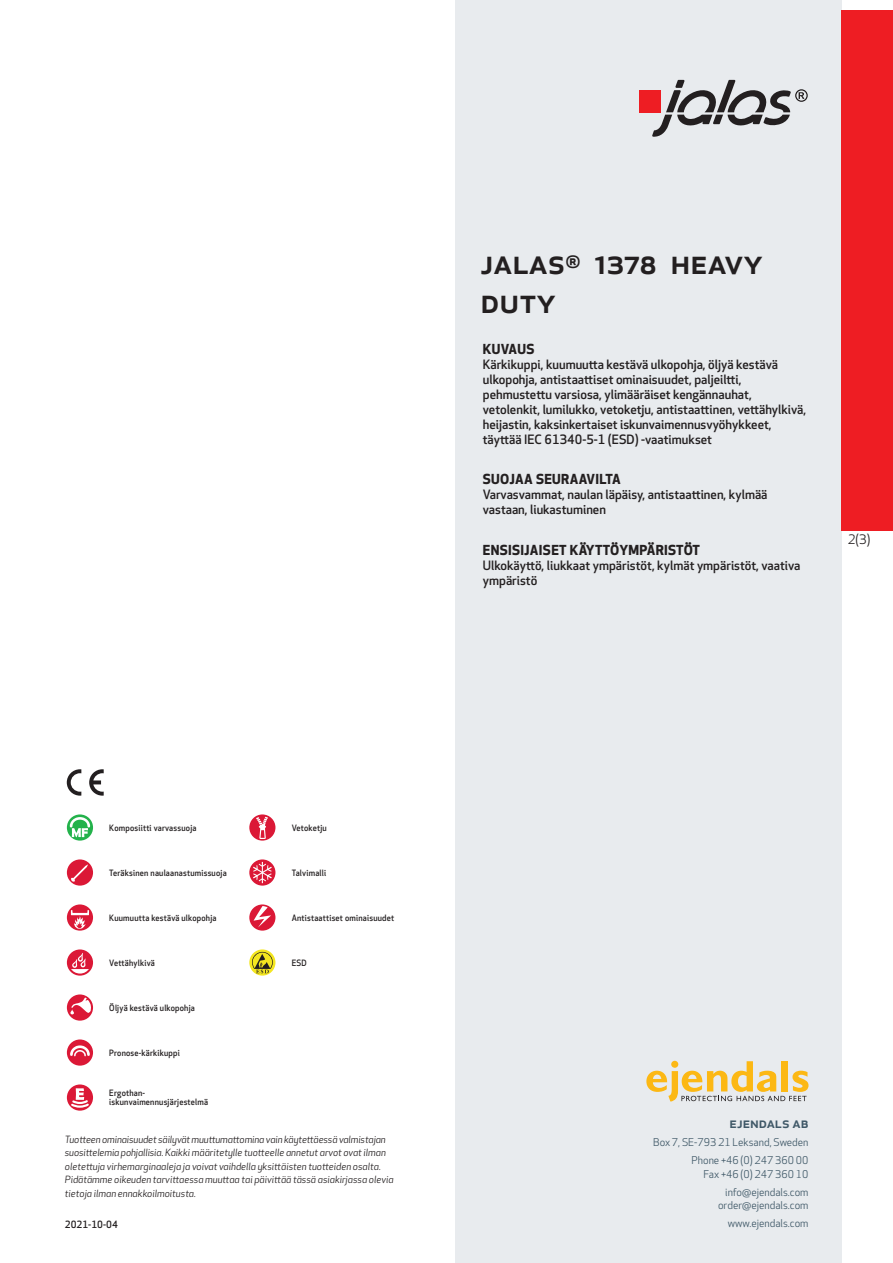
<style>
.page{position:relative;width:893px;height:1263px;background:#fff}
.page>*{position:absolute;margin:0;border:0;box-sizing:border-box;transform-origin:0 0}
.prodname{font:500 34.5px/39px "Apex New";color:#231f20}
.t1{font:500 15px "Apex New";color:#405968}
.Funktion_body{font:700 13.5px "Apex New";letter-spacing:.025em;color:#231f20}
.t2{font:12.75px "Apex New";color:#231f20}
.Funktion_body-2{font:500 12.6px/15px "Apex New";color:#231f20}
.t3{font:10.5px/18px "Apex New";color:#405968;text-align:right}
.t4{font:italic 9.75px/13.5px "Apex New";color:#231f20}
.t5{font:500 9.75px "Apex New";color:#231f20}
.Funktion_body-3{font:500 8.55px/9px "Apex New";letter-spacing:.025em;color:#231f20;scale:.95 1}
</style>
<div class="page">
<div style="left:455px;top:0;width:387px;height:1263px;background:#e8ebee"></div>
<svg style="left:646px;top:1061px;width:162px;height:40px"></svg>
<div style="left:842px;top:11px;width:51px;height:520px;background:#ee1d23"></div>
<div style="left:639px;top:90px;width:22px;height:22px;background:#ee1d23"></div>
<svg style="left:652px;top:80px;width:156px;height:57px"></svg>
<svg style="left:67px;top:814px;width:26px;height:27px"></svg>
<svg style="left:70px;top:817px;width:20px;height:20px"></svg>
<div style="left:67px;top:859px;width:26px;height:27px;background:#db1836;border-radius:50%"></div>
<svg style="left:71px;top:864px;width:17px;height:18px"></svg>
<svg style="left:67px;top:904px;width:26px;height:27px"></svg>
<svg style="left:71px;top:910px;width:18px;height:19px"></svg>
<svg style="left:67px;top:949px;width:26px;height:27px"></svg>
<svg style="left:71px;top:953px;width:18px;height:20px"></svg>
<svg style="left:67px;top:994px;width:26px;height:27px"></svg>
<svg style="left:70px;top:997px;width:21px;height:17px"></svg>
<div style="left:67px;top:1039px;width:26px;height:27px;background:#db1836;border-radius:50%"></div>
<svg style="left:70px;top:1045px;width:20px;height:11px"></svg>
<svg style="left:67px;top:1084px;width:26px;height:27px"></svg>
<svg style="left:69px;top:1088px;width:22px;height:21px"></svg>
<div style="left:249px;top:814px;width:26px;height:27px;background:#db1836;border-radius:50%"></div>
<svg style="left:256px;top:817px;width:12px;height:22px"></svg>
<svg style="left:249px;top:859px;width:26px;height:27px"></svg>
<svg style="left:253px;top:862px;width:19px;height:21px"></svg>
<svg style="left:249px;top:904px;width:26px;height:27px"></svg>
<svg style="left:254px;top:906px;width:17px;height:21px"></svg>
<svg style="left:249px;top:949px;width:26px;height:26px"></svg>
<svg style="left:252px;top:952px;width:21px;height:21px"></svg>
<svg style="left:89px;top:769px;width:15px;height:27px"></svg>
<svg style="left:67px;top:769px;width:14px;height:27px"></svg>
<p class="prodname" style="left:480px;top:241px;width:284px">JALAS<sup>®</sup> 1378 HEAVY<br>DUTY</p>
<p class="Funktion_body" style="left:483px;top:339px;width:53px">KUVAUS</p>
<p class="Funktion_body-2" style="left:483px;top:356px;width:325px">Kärkikuppi, kuumuutta kestävä ulkopohja, öljyä kestävä ulkopohja, antistaattiset ominaisuudet, paljeiltti, pehmustettu varsiosa, ylimääräiset kengännauhat, vetolenkit, lumilukko, vetoketju, antistaattinen, vettähylkivä, heijastin, kaksinkertaiset iskunvaimennusvyöhykkeet, täyttää IEC 61340-5-1 (ESD) -vaatimukset</p>
<p class="Funktion_body" style="left:483px;top:470px;width:140px">SUOJAA SEURAAVILTA</p>
<p class="Funktion_body-2" style="left:483px;top:487px;width:286px">Varvasvammat, naulan läpäisy, antistaattinen, kylmää vastaan, liukastuminen</p>
<p class="Funktion_body" style="left:483px;top:540px;width:219px">ENSISIJAISET KÄYTTÖYMPÄRISTÖT</p>
<p class="Funktion_body-2" style="left:483px;top:558px;width:319px">Ulkokäyttö, liukkaat ympäristöt, kylmät ympäristöt, vaativa ympäristö</p>
<p class="t2" style="left:848px;top:531px;width:24px">2(3)</p>
<p class="Funktion_body-3" style="left:109px;top:823px;width:93px">Komposiitti varvassuoja</p>
<p class="Funktion_body-3" style="left:109px;top:868px;width:125px">Teräksinen naulaanastumissuoja</p>
<p class="Funktion_body-3" style="left:109px;top:913px;width:114px">Kuumuutta kestävä ulkopohja</p>
<p class="Funktion_body-3" style="left:109px;top:958px;width:49px">Vettähylkivä</p>
<p class="Funktion_body-3" style="left:109px;top:1003px;width:92px">Öljyä kestävä ulkopohja</p>
<p class="Funktion_body-3" style="left:109px;top:1048px;width:76px">Pronose-kärkikuppi</p>
<p class="Funktion_body-3" style="left:109px;top:1089px;width:106px">Ergothan&shy;iskunvaimennusjärjestelmä</p>
<p class="Funktion_body-3" style="left:292px;top:823px;width:38px">Vetoketju</p>
<p class="Funktion_body-3" style="left:292px;top:868px;width:38px">Talvimalli</p>
<p class="Funktion_body-3" style="left:292px;top:913px;width:109px">Antistaattiset ominaisuudet</p>
<p class="Funktion_body-3" style="left:292px;top:958px;width:17px">ESD</p>
<p class="t4" style="left:65px;top:1132px;width:330px">Tuotteen ominaisuudet säilyvät muuttumattomina vain käytettäessä valmistajan suosittelemia pohjallisia. Kaikki määritetylle tuotteelle annetut arvot ovat ilman oletettuja virhemarginaaleja ja voivat vaihdella yksittäisten tuotteiden osalta.<br>Pidätämme oikeuden tarvittaessa muuttaa tai päivittää tässä asiakirjassa olevia tietoja ilman ennakkoilmoitusta.</p>
<p class="t5" style="left:65px;top:1218px;width:54px">2021-10-04</p>
<p class="t1" style="left:729px;top:1113px;width:80px">ejendals ab</p>
<p class="t3" style="left:653px;top:1133px;width:157px">Box 7, SE-793 21 Leksand, Sweden<br>Phone +46 (0) 247 360 00</p>
<p class="t3" style="left:703px;top:1165px;width:107px">Fax +46 (0) 247 360 10 info@ejendals.com</p>
<p class="t3" style="left:718px;top:1196px;width:92px">order@ejendals.com</p>
<p class="t3" style="left:728px;top:1215px;width:82px">www.ejendals.com</p>
</div>
